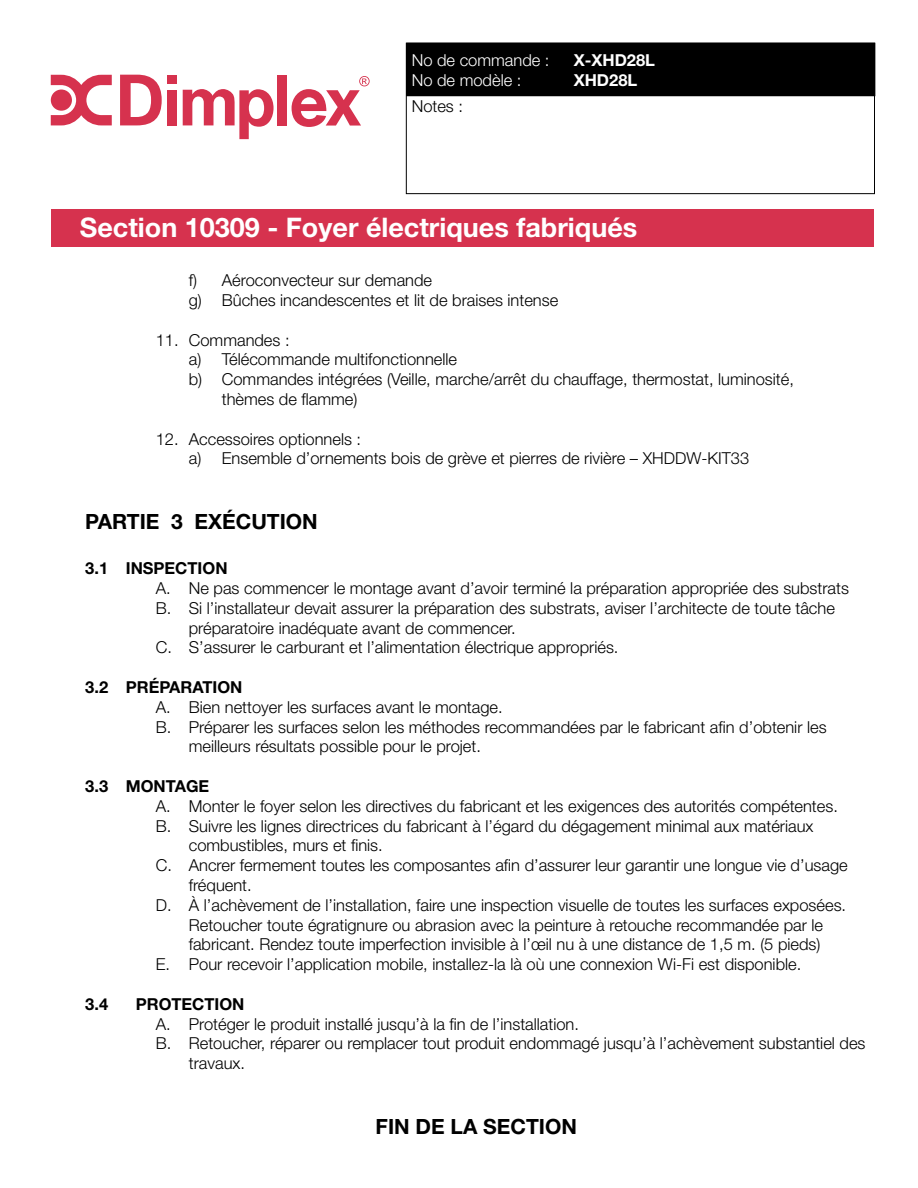
<style>
.page{position:relative;width:918px;height:1188px;background:#fff}
.page>*{position:absolute;margin:0;border:0;box-sizing:border-box;transform-origin:0 0}
.t1{font:700 27px "Helvetica Neue LT Std";color:#fff}
.t2{font:700 21px "Helvetica Neue LT Std";color:#000}
.t3{font:300 16.5px/19.8px "Helvetica Neue LT Std";color:#000}
.t4{font:700 16.5px "Helvetica Neue LT Std";color:#000}
.t5{font:300 16.5px "Helvetica Neue LT Std";color:#fff}
.t6{font:700 16.5px "Helvetica Neue LT Std";color:#fff}
</style>
<div class="page">
<div style="left:51px;top:210px;width:823px;height:37px;background:#d6324e"></div>
<div style="left:407px;top:43px;width:468px;height:53px;background:#000"></div>
<svg style="left:51px;top:75px;width:61px;height:50px"></svg>
<svg style="left:120px;top:75px;width:42px;height:50px"></svg>
<div style="left:167px;top:75px;width:10px;height:8px;background:#d6324e"></div>
<div style="left:167px;top:90px;width:10px;height:35px;background:#d6324e"></div>
<div style="left:278px;top:75px;width:9px;height:51px;background:#d6324e"></div>
<svg style="left:183px;top:89px;width:91px;height:50px"></svg>
<svg style="left:292px;top:76px;width:78px;height:51px"></svg>
<p class="t5" style="left:412px;top:50px;width:139px">No de commande :</p>
<p class="t6" style="left:574px;top:50px;width:83px">X-XHD28L</p>
<p class="t5" style="left:412px;top:70px;width:111px">No de modèle :</p>
<p class="t6" style="left:574px;top:69px;width:65px">XHD28L</p>
<p class="t3" style="left:412px;top:96px;width:53px">Notes :</p>
<h1 class="t1" style="left:80px;top:211px;width:559px">Section 10309 - Foyer électriques fabriqués</h1>
<p class="t3" style="left:189px;top:270px;width:371px">f) Aéroconvecteur sur demande<br>g) Bûches incandescentes et lit de braises intense</p>
<p class="t3" style="left:156px;top:329px;width:135px">11. Commandes :</p>
<p class="t3" style="left:189px;top:349px;width:270px">a) Télécommande multifonctionnelle</p>
<p class="t3" style="left:189px;top:369px;width:607px">b) Commandes intégrées (Veille, marche/arrêt du chauffage, thermostat, luminosité,</p>
<p class="t3" style="left:222px;top:389px;width:137px">thèmes de flamme)</p>
<p class="t3" style="left:189px;top:428px;width:562px;text-indent:-33px">12. Accessoires optionnels :<br>a) Ensemble d’ornements bois de grève et pierres de rivière – XHDDW-KIT33</p>
<p class="t2" style="left:85px;top:509px;width:234px">PARTIE 3 EXÉCUTION</p>
<p class="t4" style="left:85px;top:558px;width:144px">3.1 INSPECTION</p>
<p class="t3" style="left:156px;top:578px;width:695px">A. Ne pas commencer le montage avant d’avoir terminé la préparation appropriée des substrats</p>
<p class="t3" style="left:156px;top:598px;width:681px">B. Si l’installateur devait assurer la préparation des substrats, aviser l’architecte de toute tâche</p>
<p class="t3" style="left:189px;top:617px;width:329px">préparatoire inadéquate avant de commencer.</p>
<p class="t3" style="left:156px;top:637px;width:464px">C. S’assurer le carburant et l’alimentation électrique appropriés.</p>
<p class="t4" style="left:85px;top:677px;width:159px">3.2 PRÉPARATION</p>
<p class="t3" style="left:156px;top:697px;width:348px">A. Bien nettoyer les surfaces avant le montage.</p>
<p class="t3" style="left:156px;top:716px;width:672px">B. Préparer les surfaces selon les méthodes recommandées par le fabricant afin d’obtenir les</p>
<p class="t3" style="left:189px;top:736px;width:294px">meilleurs résultats possible pour le projet.</p>
<p class="t4" style="left:85px;top:776px;width:125px">3.3 MONTAGE</p>
<p class="t3" style="left:156px;top:796px;width:684px">A. Monter le foyer selon les directives du fabricant et les exigences des autorités compétentes.</p>
<p class="t3" style="left:156px;top:815px;width:659px">B. Suivre les lignes directrices du fabricant à l’égard du dégagement minimal aux matériaux</p>
<p class="t3" style="left:189px;top:835px;width:196px">combustibles, murs et finis.</p>
<p class="t3" style="left:156px;top:855px;width:693px">C. Ancrer fermement toutes les composantes afin d’assurer leur garantir une longue vie d’usage</p>
<p class="t3" style="left:189px;top:875px;width:64px">fréquent.</p>
<p class="t3" style="left:156px;top:895px;width:692px">D. À l’achèvement de l’installation, faire une inspection visuelle de toutes les surfaces exposées.</p>
<p class="t3" style="left:189px;top:914px;width:636px">Retoucher toute égratignure ou abrasion avec la peinture à retouche recommandée par le</p>
<p class="t3" style="left:189px;top:934px;width:633px">fabricant. Rendez toute imperfection invisible à l’œil nu à une distance de 1,5 m. (5 pieds)</p>
<p class="t3" style="left:156px;top:954px;width:647px">E. Pour recevoir l’application mobile, installez-la là où une connexion Wi-Fi est disponible.</p>
<p class="t4" style="left:85px;top:994px;width:24px">3.4</p>
<p class="t4" style="left:136px;top:994px;width:110px">PROTECTION</p>
<p class="t3" style="left:156px;top:1013px;width:425px">A. Protéger le produit installé jusqu’à la fin de l’installation.</p>
<p class="t3" style="left:156px;top:1033px;width:711px">B. Retoucher, réparer ou remplacer tout produit endommagé jusqu’à l’achèvement substantiel des</p>
<p class="t3" style="left:189px;top:1053px;width:58px">travaux.</p>
<p class="t2" style="left:376px;top:1113px;width:203px">FIN DE LA SECTION</p>
</div>
